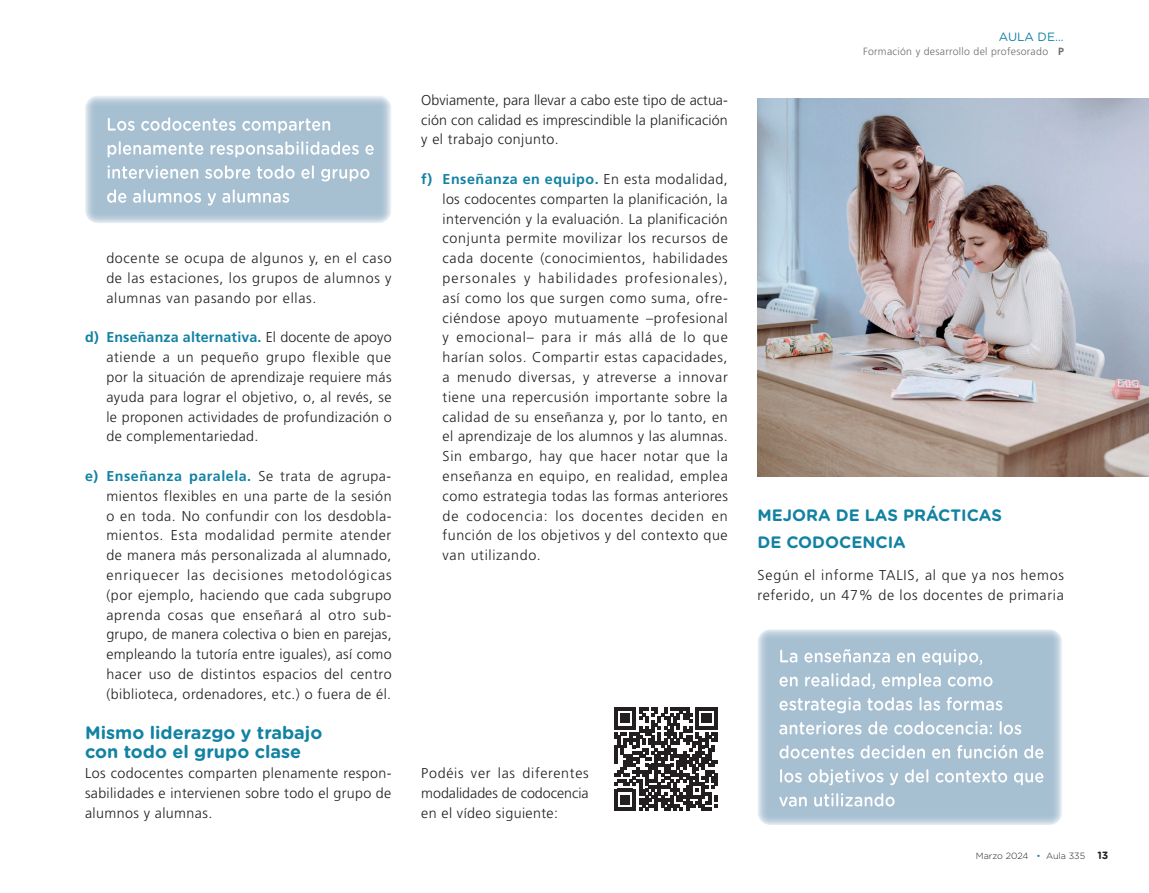
<style>
.page{position:relative;width:1149px;height:893px;background:#fff}
.page>*{position:absolute;margin:0;border:0;box-sizing:border-box;transform-origin:0 0}
.t1{font:700 18px/19.8px "Gotham Rounded";color:#1282a3}
.t2{font:700 16.5px/27px "Gotham Rounded";color:#1282a3}
.t3{font:300 14.25px/19.8px "Frutiger LT Std";letter-spacing:.03em;color:#231f20;text-align:justify}
.t4{font:300 14.25px/19.8px "Frutiger LT Std";letter-spacing:.05em;color:#231f20}
.t5{font:12px "Gotham Rounded";color:#1282a3}
.t6{font:300 10.5px "Frutiger LT Std";letter-spacing:.03em;color:#6c6d70}
.t7{font:300 9px "Gotham Rounded";letter-spacing:-.005em;color:#231f20}
.s1{font-weight:700;color:#1282a3}
.s2{font-weight:700}
.s3{color:#1282a3}
.s4{font-weight:700;font-size:10.5px}
</style>
<div class="page">
<img style="left:85px;top:96px;width:306px;height:127px">
<img style="left:108px;top:117px;width:223px;height:17px">
<img style="left:108px;top:141px;width:266px;height:17px">
<img style="left:107px;top:165px;width:263px;height:17px">
<img style="left:107px;top:189px;width:182px;height:16px">
<img style="left:758px;top:629px;width:303px;height:196px">
<img style="left:780px;top:649px;width:202px;height:16px">
<img style="left:779px;top:673px;width:213px;height:16px">
<img style="left:779px;top:697px;width:223px;height:16px">
<img style="left:779px;top:721px;width:242px;height:13px">
<img style="left:779px;top:745px;width:264px;height:13px">
<img style="left:779px;top:769px;width:264px;height:16px">
<img style="left:779px;top:793px;width:115px;height:13px">
<img style="left:757px;top:99px;width:391px;height:378px">
<svg style="left:614px;top:707px;width:103px;height:104px"></svg>
<p class="t3" style="left:106px;top:249px;width:287px">docente se ocupa de algunos y, en el caso de las estaciones, los grupos de alumnos y alumnas van pasando por ellas.</p>
<p class="t3" style="left:106px;top:328px;width:287px;text-indent:-21px"><span class="s1">d) Enseñanza alternativa.</span> El docente de apoyo atiende a un pequeño grupo flexible que por la situación de aprendizaje requiere más ayuda para lograr el objetivo, o, al revés, se le proponen actividades de profundización o de complementariedad.</p>
<p class="t3" style="left:106px;top:466px;width:287px;text-indent:-21px"><span class="s1">e) Enseñanza paralela.</span> Se trata de agrupa&shy;mientos flexibles en una parte de la sesión o en toda. No confundir con los desdobla&shy;mientos. Esta modalidad permite atender de manera más personalizada al alumnado, enriquecer las decisiones metodológicas (por ejemplo, haciendo que cada subgrupo aprenda cosas que enseñará al otro sub&shy;grupo, de manera colectiva o bien en parejas, empleando la tutoría entre iguales), así como hacer uso de distintos espacios del centro (biblioteca, ordenadores, etc.) o fuera de él.</p>
<p class="t1" style="left:85px;top:721px;width:239px">Mismo liderazgo y trabajo con todo el grupo clase</p>
<p class="t3" style="left:85px;top:763px;width:308px">Los codocentes comparten plenamente respon&shy;sabilidades e intervienen sobre todo el grupo de alumnos y alumnas.</p>
<p class="t3" style="left:421px;top:90px;width:308px">Obviamente, para llevar a cabo este tipo de actua&shy;ción con calidad es imprescindible la planificación y el trabajo conjunto.</p>
<p class="t3" style="left:442px;top:169px;width:287px;text-indent:-21px"><span class="s1">f) Enseñanza en equipo.</span> En esta modalidad, los codocentes comparten la planificación, la intervención y la evaluación. La planificación conjunta permite movilizar los recursos de cada docente (conocimientos, habilidades personales y habilidades profesionales), así como los que surgen como suma, ofre&shy;ciéndose apoyo mutuamente –profesional y emocional– para ir más allá de lo que harían solos. Compartir estas capacidades, a menudo diversas, y atreverse a innovar tiene una repercusión importante sobre la calidad de su enseñanza y, por lo tanto, en el aprendizaje de los alumnos y las alumnas.<br>Sin embargo, hay que hacer notar que la enseñanza en equipo, en realidad, emplea como estrategia todas las formas anteriores de codocencia: los docentes deciden en función de los objetivos y del contexto que van utilizando.</p>
<p class="t3" style="left:421px;top:763px;width:169px">Podéis ver las diferentes modalidades de codocencia en el vídeo siguiente:</p>
<p class="t5" style="left:998px;top:28px;width:66px">AULA DE...</p>
<p class="t6" style="left:862px;top:45px;width:202px">Formación y desarrollo del profesorado <span class="s2">P</span></p>
<p class="t2" style="left:757px;top:501px;width:246px">MEJORA DE LAS PRÁCTICAS<br>DE CODOCENCIA</p>
<p class="t4" style="left:757px;top:565px;width:308px">Según el informe TALIS, al que ya nos hemos referido, un 47% de los docentes de primaria</p>
<p class="t7" style="left:975px;top:850px;width:134px">Marzo 2024 <span class="s3">•</span> Aula 335 <span class="s4">13</span></p>
</div>
